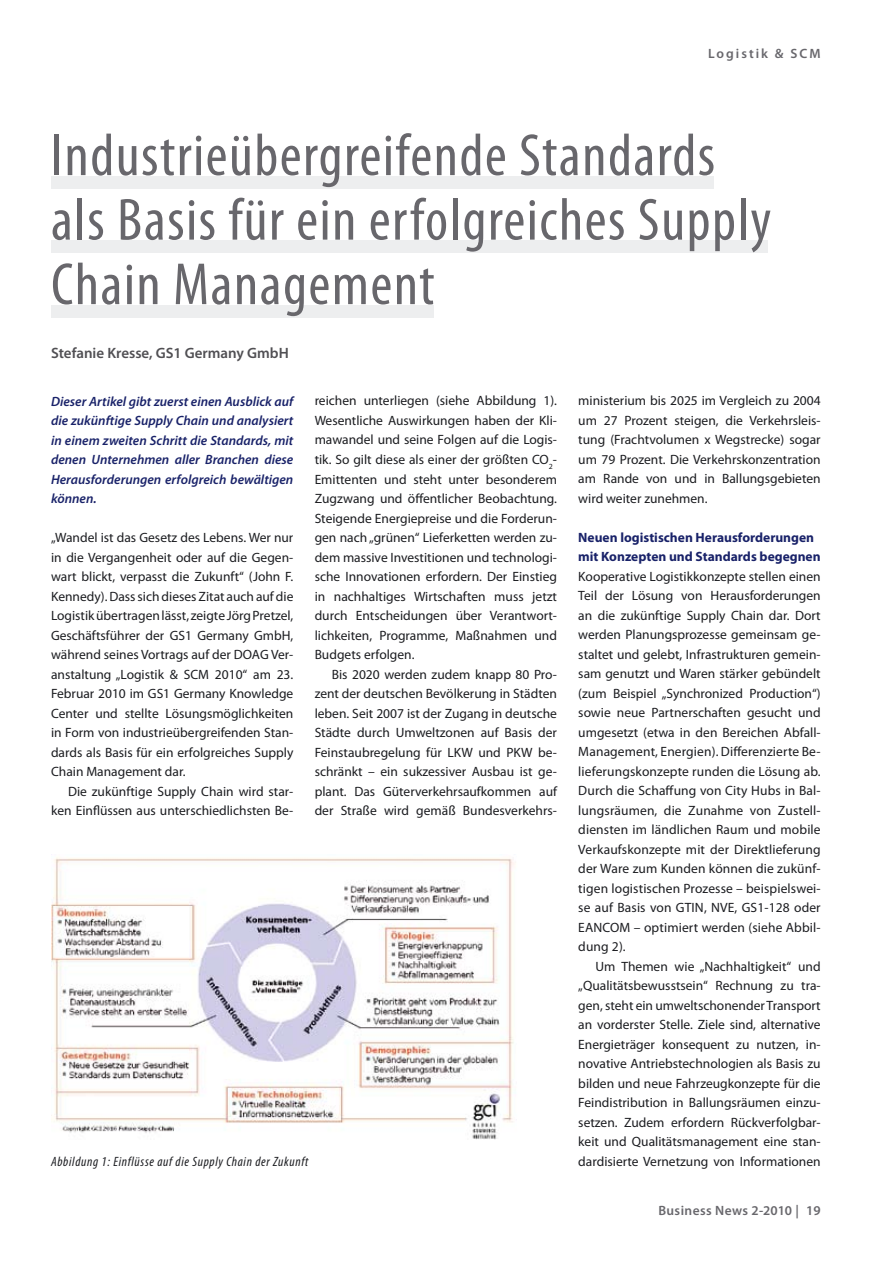
<style>
.page{position:relative;width:893px;height:1263px;background:#fff}
.page>*{position:absolute;margin:0;border:0;box-sizing:border-box;transform-origin:0 0}
.t1{font:condensed 60px/64.5px "Myriad Pro";letter-spacing:.025em;color:#68676c}
.t2{font:600 15px "Myriad Pro";color:#504f53}
.t3{font:13.5px/19.5px "Myriad Pro";color:#1b1c20;text-align:justify}
.t4{font:italic 600 13.5px/19.5px "Myriad Pro";color:#192269;text-align:justify}
.t5{font:700 13.5px/19.5px "Myriad Pro";color:#192269}
.t6{font:italic condensed 13.5px "Myriad Pro";letter-spacing:.05em;color:#1b1c20}
.t7{font:600 13.5px "Myriad Pro";letter-spacing:.03em;color:#68676c}
.t8{font:600 13.5px "Myriad Pro";letter-spacing:.15em;color:#68676c}
</style>
<div class="page">
<div style="left:51px;top:305px;width:383px;height:12px;background:#edeeef"></div>
<div style="left:51px;top:240px;width:716px;height:13px;background:#edeeef"></div>
<div style="left:51px;top:176px;width:663px;height:13px;background:#edeeef"></div>
<img style="left:51px;top:857px;width:464px;height:283px">
<p class="t8" style="left:708px;top:45px;width:114px">Logistik &amp; SCM</p>
<h1 class="t1" style="left:51px;top:122px;width:722px">Industrieübergreifende Standards als Basis für ein erfolgreiches Supply<br>Chain Management</h1>
<p class="t2" style="left:51px;top:343px;width:239px">Stefanie Kresse, GS1 Germany GmbH</p>
<p class="t4" style="left:51px;top:391px;width:244px">Dieser Artikel gibt zuerst einen Ausblick auf die zukünftige Supply Chain und analysiert in einem zweiten Schritt die Standards, mit denen Unternehmen aller Branchen diese Herausforderungen erfolgreich bewältigen können.</p>
<p class="t3" style="left:51px;top:528px;width:244px">„Wandel ist das Gesetz des Lebens. Wer nur in die Vergangenheit oder auf die Gegen&shy;wart blickt, verpasst die Zukunft“ (John F.<br>Kennedy). Dass sich dieses Zitat auch auf die Logistik übertragen lässt, zeigte Jörg Pretzel, Geschäftsführer der GS1 Germany GmbH, während seines Vortrags auf der DOAG Ver&shy;anstaltung „Logistik &amp; SCM 2010“ am 23.<br>Februar 2010 im GS1 Germany Knowledge Center und stellte Lösungsmöglichkeiten in Form von industrieübergreifenden Stan&shy;dards als Basis für ein erfolgreiches Supply Chain Management dar.</p>
<p class="t3" style="left:51px;top:781px;width:244px;text-align:right">Die zukünftige Supply Chain wird star&shy;ken Einflüssen aus unterschiedlichsten Be-</p>
<p class="t3" style="left:315px;top:391px;width:244px">reichen unterliegen (siehe Abbildung 1).<br>Wesentliche Auswirkungen haben der Kli&shy;mawandel und seine Folgen auf die Logis&shy;tik. So gilt diese als einer der größten CO<sub>2</sub>- Emittenten und steht unter besonderem Zugzwang und öffentlicher Beobachtung.<br>Steigende Energiepreise und die Forderun&shy;gen nach „grünen“ Lieferketten werden zu&shy;dem massive Investitionen und technologi&shy;sche Innovationen erfordern. Der Einstieg in nachhaltiges Wirtschaften muss jetzt durch Entscheidungen über Verantwort&shy;lichkeiten, Programme, Maßnahmen und Budgets erfolgen.</p>
<p class="t3" style="left:315px;top:664px;width:244px;text-indent:17px">Bis 2020 werden zudem knapp 80 Pro&shy;zent der deutschen Bevölkerung in Städten leben. Seit 2007 ist der Zugang in deutsche Städte durch Umweltzonen auf Basis der Feinstaubregelung für LKW und PKW be&shy;schränkt – ein sukzessiver Ausbau ist ge&shy;plant. Das Güterverkehrsaufkommen auf der Straße wird gemäß Bundesverkehrs-</p>
<p class="t3" style="left:578px;top:391px;width:244px">ministerium bis 2025 im Vergleich zu 2004 um 27 Prozent steigen, die Verkehrsleis&shy;tung (Frachtvolumen x Wegstrecke) sogar um 79 Prozent. Die Verkehrskonzentration am Rande von und in Ballungsgebieten wird weiter zunehmen.</p>
<p class="t5" style="left:578px;top:527px;width:244px">Neuen logistischen Herausforderungen mit Konzepten und Standards begegnen</p>
<p class="t3" style="left:578px;top:566px;width:244px">Kooperative Logistikkonzepte stellen einen Teil der Lösung von Herausforderungen an die zukünftige Supply Chain dar. Dort werden Planungsprozesse gemeinsam ge&shy;staltet und gelebt, Infrastrukturen gemein&shy;sam genutzt und Waren stärker gebündelt (zum Beispiel „Synchronized Production“) sowie neue Partnerschaften gesucht und umgesetzt (etwa in den Bereichen Abfall-Management, Energien). Differenzierte Be&shy;lieferungskonzepte runden die Lösung ab.<br>Durch die Schaffung von City Hubs in Bal&shy;lungsräumen, die Zunahme von Zustell&shy;diensten im ländlichen Raum und mobile Verkaufskonzepte mit der Direktlieferung der Ware zum Kunden können die zukünf&shy;tigen logistischen Prozesse – beispielswei&shy;se auf Basis von GTIN, NVE, GS1-128 oder EANCOM – optimiert werden (siehe Abbil&shy;dung 2).</p>
<p class="t3" style="left:578px;top:956px;width:244px;text-indent:17px">Um Themen wie „Nachhaltigkeit“ und „Qualitätsbewusstsein“ Rechnung zu tra&shy;gen, steht ein umweltschonender Transport an vorderster Stelle. Ziele sind, alternative Energieträger konsequent zu nutzen, in&shy;novative Antriebstechnologien als Basis zu bilden und neue Fahrzeugkonzepte für die Feindistribution in Ballungsräumen einzu&shy;setzen. Zudem erfordern Rückverfolgbar&shy;keit und Qualitätsmanagement eine stan-</p>
<p class="t6" style="left:51px;top:1153px;width:259px">Abbildung 1: Einflüsse auf die Supply Chain der Zukunft</p>
<p class="t3" style="left:578px;top:1151px;width:244px">dardisierte Vernetzung von Informationen</p>
<p class="t7" style="left:658px;top:1202px;width:164px">Business News 2-2010 | 19</p>
</div>
